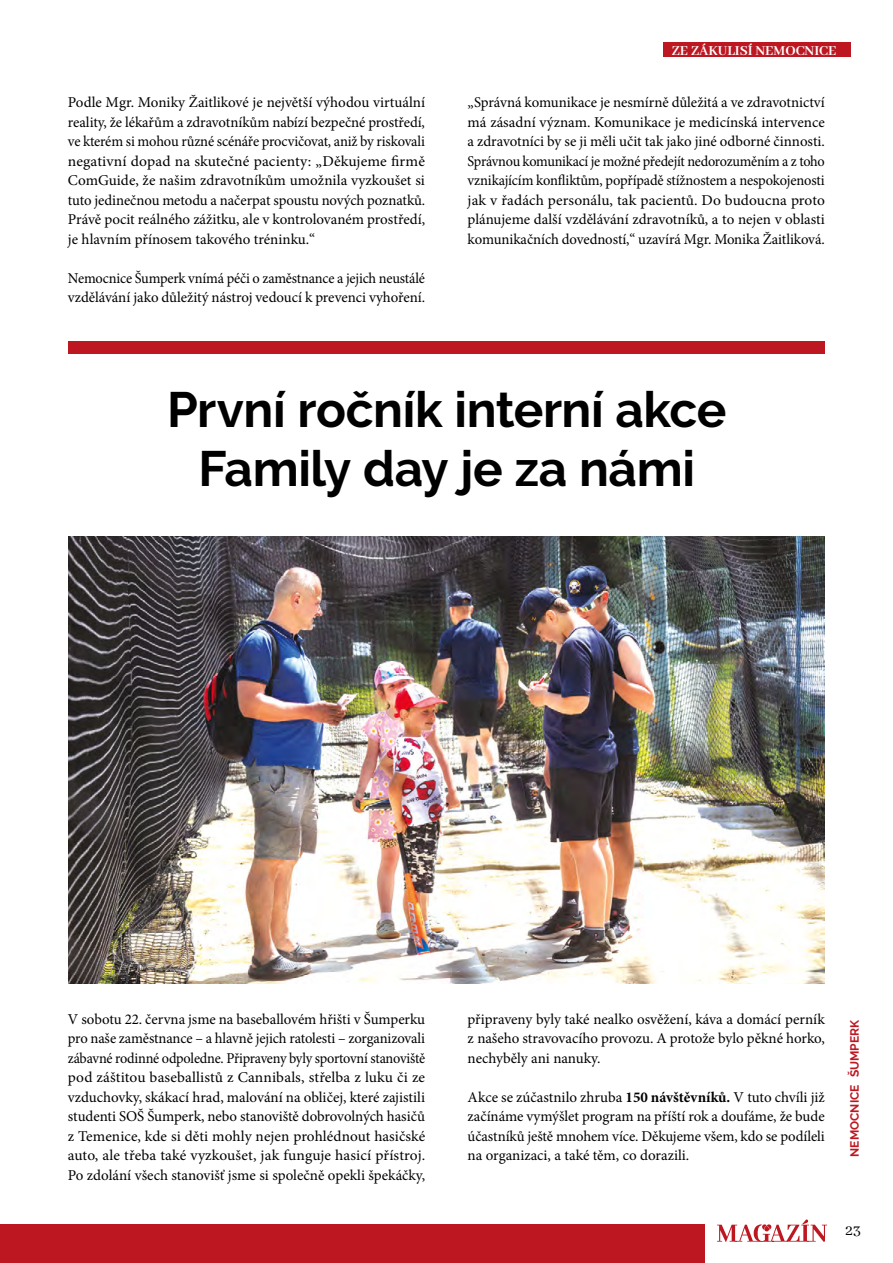
<style>
.page{position:relative;width:893px;height:1263px;background:#fff}
.page>*{position:absolute;margin:0;border:0;box-sizing:border-box;transform-origin:0 0}
.t1{font:700 49.5px/59.4px "Raleway";letter-spacing:-.01em;color:#000;text-align:center}
.t2{font:16.5px "Abhaya Libre";color:#000}
.t3{font:15px/19.5px "Minion Pro";letter-spacing:-.005em;color:#000;text-align:justify}
.t4{font:15px/19.5px "Minion Pro";letter-spacing:-.005em;color:#000;scale:.96 1}
.t5{font:700 15px "Abhaya Libre";color:#fff}
.t6{font:700 12px "Raleway";color:#bd1822}
.s1{font-weight:700}
</style>
<div class="page">
<img style="left:68px;top:536px;width:757px;height:447px">
<div style="left:0;top:1225px;width:704px;height:38px;background:#bd1822"></div>
<svg style="left:717px;top:1219px;width:110px;height:23px"></svg>
<div style="left:663px;top:43px;width:187px;height:14px;background:#bd1822"></div>
<div style="left:68px;top:341px;width:757px;height:13px;background:#bd1822"></div>
<p class="t3" style="left:68px;top:93px;width:359px">Podle Mgr. Moniky Žaitlikové je největší výhodou virtuální reality, že lékařům a zdravotníkům nabízí bezpečné prostředí, ve kterém si mohou různé scénáře procvičovat, aniž by riskovali negativní dopad na skutečné pacienty: „Děkujeme firmě ComGuide, že našim zdravotníkům umožnila vyzkoušet si tuto jedinečnou metodu a načerpat spoustu nových poznatků.<br>Právě pocit reálného zážitku, ale v kontrolovaném prostředí, je hlavním přínosem takového tréninku.“</p>
<p class="t4" style="left:68px;top:268px;width:374px">Nemocnice Šumperk vnímá péči o zaměstnance a jejich neustálé vzdělávání jako důležitý nástroj vedoucí k prevenci vyhoření.</p>
<p class="t5" style="left:672px;top:42px;width:166px">ZE ZÁKULISÍ NEMOCNICE</p>
<p class="t3" style="left:468px;top:93px;width:359px">„Správná komunikace je nesmírně důležitá a ve zdravotnictví má zásadní význam. Komunikace je medicínská intervence a zdravotníci by se ji měli učit tak jako jiné odborné činnosti.<br>Správnou komunikací je možné předejít nedorozuměním a z toho vznikajícím konfliktům, popřípadě stížnostem a nespokojenosti jak v řadách personálu, tak pacientů. Do budoucna proto plánujeme další vzdělávání zdravotníků, a to nejen v oblasti komunikačních dovedností,“ uzavírá Mgr. Monika Žaitliková.</p>
<h1 class="t1" style="left:167px;top:380px;width:561px">První ročník interní akce<br>Family day je za námi</h1>
<p class="t3" style="left:68px;top:1009px;width:359px">V sobotu 22. června jsme na baseballovém hřišti v Šumperku pro naše zaměstnance – a hlavně jejich ratolesti – zorganizovali zábavné rodinné odpoledne. Připraveny byly sportovní stanoviště pod záštitou baseballistů z Cannibals, střelba z luku či ze vzduchovky, skákací hrad, malování na obličej, které zajistili studenti SOŠ Šumperk, nebo stanoviště dobrovolných hasičů z Temenice, kde si děti mohly nejen prohlédnout hasičské auto, ale třeba také vyzkoušet, jak funguje hasicí přístroj.<br>Po zdolání všech stanovišť jsme si společně opekli špekáčky,</p>
<p class="t3" style="left:468px;top:1009px;width:359px">připraveny byly také nealko osvěžení, káva a domácí perník z našeho stravovacího provozu. A protože bylo pěkné horko, nechyběly ani nanuky.</p>
<p class="t3" style="left:468px;top:1087px;width:359px">Akce se zúčastnilo zhruba <span class="s1">150 návštěvníků.</span> V tuto chvíli již začínáme vymýšlet program na příští rok a doufáme, že bude účastníků ještě mnohem více. Děkujeme všem, kdo se podíleli na organizaci, a také těm, co dorazili.</p>
<p class="t6" style="left:848px;top:1157px;width:138px;rotate:-90deg">NEMOCNICE ŠUMPERK</p>
<p class="t2" style="left:845px;top:1221px;width:17px">23</p>
</div>
